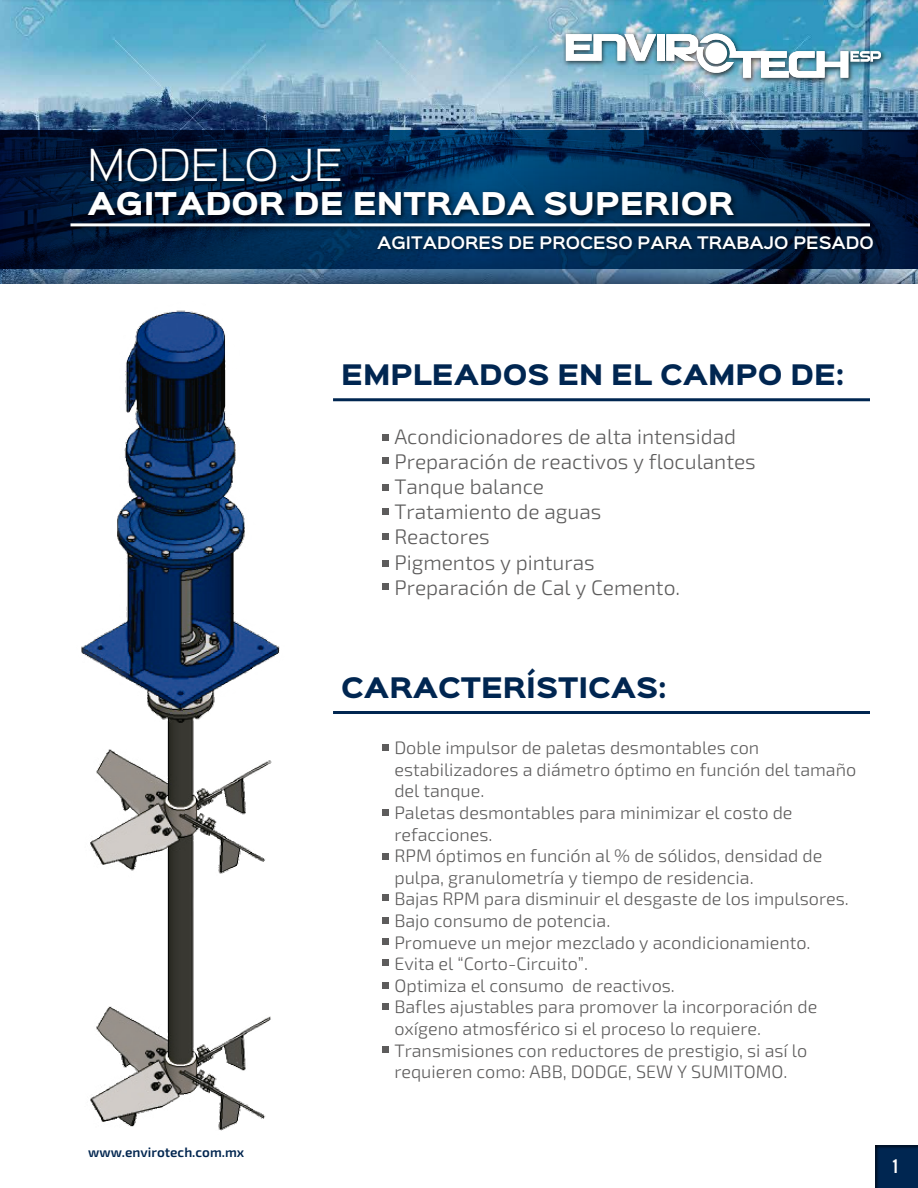
<style>
.page{position:relative;width:918px;height:1188px;background:#fff}
.page>*{position:absolute;margin:0;border:0;box-sizing:border-box;transform-origin:0 0}
.t1{font:300 39.75px "Sinkin Sans 300";color:#fff}
.t2{font:900 28.35px "Sinkin Sans 800";color:#fff}
.t3{font:900 25.5px "Sinkin Sans 800";color:#002651}
.t4{font:300 21px/25.2px "Exo 2";color:#5d5c5c}
.t5{font:19.5px "Alternate Gothic No 2 BT";color:#fff}
.t6{font:300 18px/21.6px "Exo 2";color:#5d5c5c}
.t7{font:600 15.6px "Sinkin Sans 600";color:#fff}
.t8{font:600 13.5px "Exo 2";color:#00254f}
</style>
<div class="page">
<img style="left:0;top:0;width:918px;height:284px">
<svg style="left:2px;top:0;width:916px;height:17px;background:#5fadca"></svg>
<svg style="left:2px;top:268px;width:916px;height:16px;background:#416282"></svg>
<svg style="left:0;top:131px;width:918px;height:137px;background:#001e41"></svg>
<img style="left:372px;top:230px;width:510px;height:32px">
<img style="left:83px;top:140px;width:268px;height:44px">
<img style="left:83px;top:184px;width:659px;height:34px">
<img style="left:65px;top:218px;width:813px;height:16px">
<hr style="left:70px;top:223px;width:800px;height:3px;background:#fff">
<img style="left:561px;top:28px;width:328px;height:58px">
<img style="left:666px;top:34px;width:215px;height:44px">
<svg style="left:566px;top:34px;width:90px;height:27px"></svg>
<div style="left:657px;top:34px;width:8px;height:27px;background:#fff"></div>
<img style="left:81px;top:310px;width:199px;height:821px">
<hr style="left:333px;top:398px;width:537px;height:3px;background:#002651">
<hr style="left:333px;top:711px;width:537px;height:3px;background:#002651">
<div style="left:382px;top:434px;width:7px;height:7px;background:#5d5c5c"></div>
<div style="left:382px;top:458px;width:7px;height:6px;background:#5d5c5c"></div>
<div style="left:382px;top:484px;width:7px;height:7px;background:#5d5c5c"></div>
<div style="left:382px;top:508px;width:7px;height:6px;background:#5d5c5c"></div>
<div style="left:382px;top:533px;width:7px;height:7px;background:#5d5c5c"></div>
<div style="left:382px;top:560px;width:7px;height:6px;background:#5d5c5c"></div>
<div style="left:382px;top:584px;width:7px;height:6px;background:#5d5c5c"></div>
<div style="left:382px;top:745px;width:7px;height:6px;background:#5d5c5c"></div>
<div style="left:382px;top:917px;width:7px;height:6px;background:#5d5c5c"></div>
<div style="left:382px;top:810px;width:7px;height:6px;background:#5d5c5c"></div>
<div style="left:382px;top:853px;width:7px;height:6px;background:#5d5c5c"></div>
<div style="left:382px;top:938px;width:7px;height:6px;background:#5d5c5c"></div>
<div style="left:382px;top:959px;width:7px;height:6px;background:#5d5c5c"></div>
<div style="left:382px;top:983px;width:7px;height:6px;background:#5d5c5c"></div>
<div style="left:382px;top:1004px;width:7px;height:6px;background:#5d5c5c"></div>
<div style="left:382px;top:1047px;width:7px;height:6px;background:#5d5c5c"></div>
<div style="left:382px;top:894px;width:7px;height:7px;background:#5d5c5c"></div>
<div style="left:875px;top:1145px;width:43px;height:43px;background:#002651"></div>
<svg style="left:875px;top:1152px;width:3px;height:36px"></svg>
<svg style="left:875px;top:1145px;width:43px;height:7px"></svg>
<h1 class="t1" style="left:88px;top:133px;width:257px">MODELO JE</h1>
<h2 class="t2" style="left:88px;top:189px;width:648px">AGITADOR DE ENTRADA SUPERIOR</h2>
<p class="t7" style="left:377px;top:229px;width:498px">AGITADORES DE PROCESO PARA TRABAJO PESADO</p>
<p class="t8" style="left:88px;top:1145px;width:158px">www.envirotech.com.mx</p>
<h3 class="t3" style="left:341px;top:362px;width:505px">EMPLEADOS EN EL CAMPO DE:</h3>
<p class="t4" style="left:394px;top:424px;width:363px">Acondicionadores de alta intensidad<br>Preparación de reactivos y floculantes<br>Tanque balance<br>Tratamiento de aguas<br>Reactores<br>Pigmentos y pinturas<br>Preparación de Cal y Cemento.</p>
<h3 class="t3" style="left:341px;top:674px;width:327px">CARACTERÍSTICAS:</h3>
<p class="t6" style="left:394px;top:738px;width:463px">Doble impulsor de paletas desmontables con estabilizadores a diámetro óptimo en función del tamaño del tanque.<br>Paletas desmontables para minimizar el costo de refacciones.<br>RPM óptimos en función al % de sólidos, densidad de pulpa, granulometría y tiempo de residencia.<br>Bajas RPM para disminuir el desgaste de los impulsores.<br>Bajo consumo de potencia.<br>Promueve un mejor mezclado y acondicionamiento.<br>Evita el “Corto-Circuito”.<br>Optimiza el consumo de reactivos.<br>Bafles ajustables para promover la incorporación de oxígeno atmosférico si el proceso lo requiere.<br>Transmisiones con reductores de prestigio, si así lo requieren como: ABB, DODGE, SEW Y SUMITOMO.</p>
<p class="t5" style="left:893px;top:1155px;width:7px">1</p>
</div>
